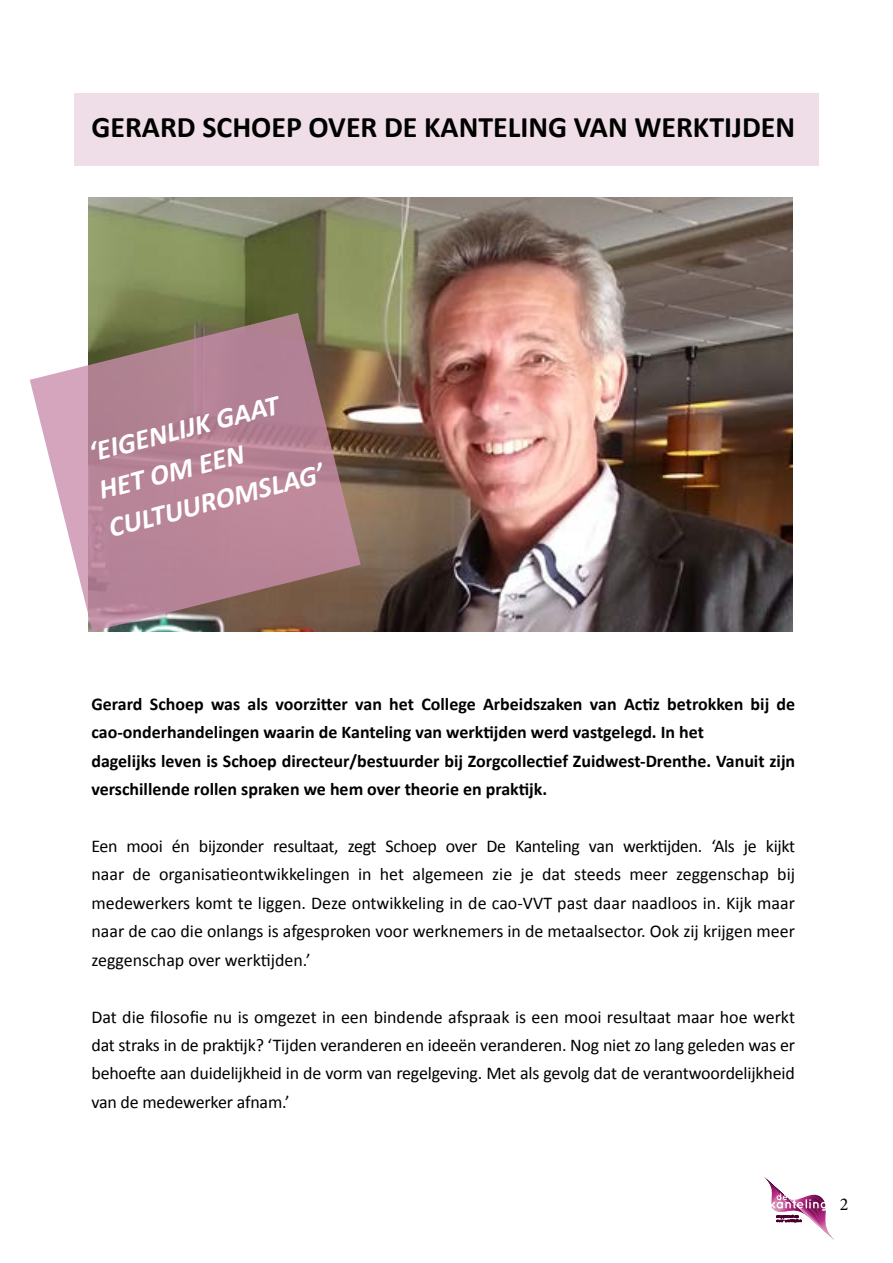
<style>
.page{position:relative;width:893px;height:1263px;background:#fff}
.page>*{position:absolute;margin:0;border:0;box-sizing:border-box;transform-origin:0 0}
.t1{font:700 29.85px "Calibri";color:#000}
.t2{font:italic 700 28.35px/39px "Calibri";color:#fff}
.t3{font:18px/28.3px "Calibri";letter-spacing:-.01em;color:#000;text-align:justify}
.t4{font:700 18px/28.3px "Calibri";color:#000}
.t5{font:18px "Minion Pro";color:#000}
</style>
<div class="page">
<div style="left:74px;top:93px;width:745px;height:73px;background:#efdee7"></div>
<img style="left:88px;top:198px;width:704px;height:433px">
<svg style="left:30px;top:313px;width:331px;height:318px;background:#b28d93"></svg>
<svg style="left:763px;top:1176px;width:72px;height:65px"></svg>
<h1 class="t1" style="left:91px;top:108px;width:705px">GERARD SCHOEP OVER DE KANTELING VAN WERKTIJDEN</h1>
<h2 class="t2" style="left:84px;top:435px;width:223px;rotate:-15deg">‘EIGENLIJK GAAT<br>HET OM EEN<br>CULTUUROMSLAG’</h2>
<p class="t4" style="left:91px;top:690px;width:705px">Gerard Schoep was als voorzitter van het College Arbeidszaken van Actiz betrokken bij de cao-onderhandelingen waarin de Kanteling van werktijden werd vastgelegd. In het<br>dagelijks leven is Schoep directeur/bestuurder bij Zorgcollectief Zuidwest-Drenthe. Vanuit zijn verschillende rollen spraken we hem over theorie en praktijk.</p>
<p class="t3" style="left:91px;top:832px;width:705px">Een mooi én bijzonder resultaat, zegt Schoep over De Kanteling van werktijden. ‘Als je kijkt naar de organisatieontwikkelingen in het algemeen zie je dat steeds meer zeggenschap bij medewerkers komt te liggen. Deze ontwikkeling in de cao-VVT past daar naadloos in. Kijk maar naar de cao die onlangs is afgesproken voor werknemers in de metaalsector. Ook zij krijgen meer zeggenschap over werktijden.’</p>
<p class="t3" style="left:91px;top:1002px;width:705px">Dat die filosofie nu is omgezet in een bindende afspraak is een mooi resultaat maar hoe werkt dat straks in de praktijk? ‘Tijden veranderen en ideeën veranderen. Nog niet zo lang geleden was er behoefte aan duidelijkheid in de vorm van regelgeving. Met als gevolg dat de verantwoordelijkheid van de medewerker afnam.’</p>
<p class="t5" style="left:840px;top:1192px;width:10px">2</p>
</div>
